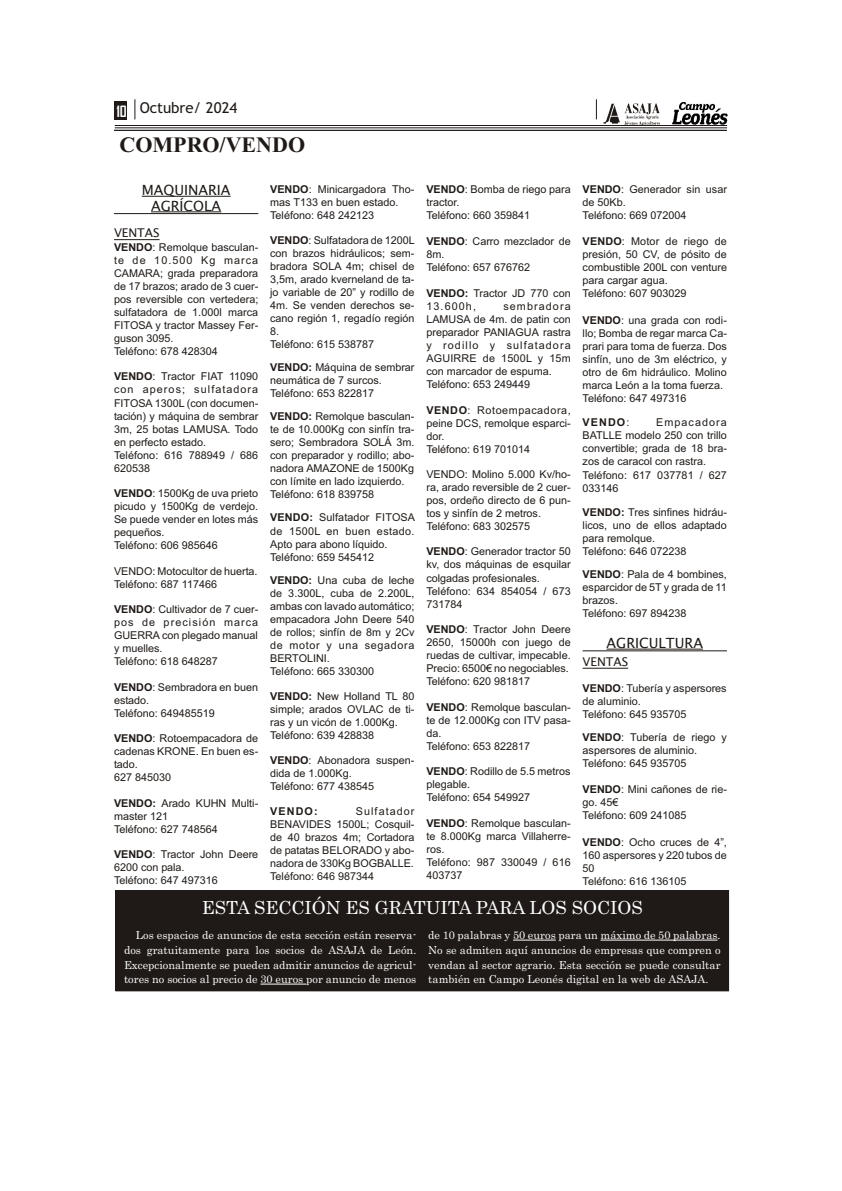
<style>
.page{position:relative;width:842px;height:1191px;background:#fff}
.page>*{position:absolute;margin:0;border:0;box-sizing:border-box;transform-origin:0 0}
.t1{font:700 22px "Times New Roman";color:#1f1a17}
.t2{font:18px "Century";color:#fff}
.t3{font:15px "Trebuchet MS";color:#1f1a17}
.t4{font:700 15px "Agency FB";color:#fff}
.t5{font:14px/15.6px "Lucida Sans Unicode";color:#1f1a17;text-align:center}
.t6{font:12px "Lucida Sans Unicode";color:#1f1a17}
.t7{font:11px/14.7px "Century";letter-spacing:.005em;color:#fff;text-align:justify}
.t8{font:10.8px/13px "Arial";color:#1f1a17}
.t9{font:700 10.8px "Arial";letter-spacing:.1em;color:#1f1a17}
.s1{font-weight:700}
.s2{font-weight:400}
</style>
<div class="page">
<div style="left:115px;top:102px;width:12px;height:18px;background:#1f1a17"></div>
<svg style="left:135px;top:99px;width:1px;height:20px"></svg>
<svg style="left:596px;top:99px;width:1px;height:20px"></svg>
<hr style="left:115px;top:128px;width:612px;height:1px;background:#1f1a17">
<hr style="left:115px;top:125px;width:612px;height:1px;background:#1f1a17">
<img style="left:672px;top:103px;width:55px;height:22px">
<img style="left:603px;top:103px;width:57px;height:22px">
<hr style="left:114px;top:130px;width:613px;height:1px;background:#1f1a17">
<div style="left:116px;top:890px;width:613px;height:101px;background:#1f1a17"></div>
<hr style="left:260px;top:984px;width:46px;height:1px;background:#fff">
<hr style="left:513px;top:940px;width:43px;height:1px;background:#fff">
<hr style="left:601px;top:940px;width:117px;height:1px;background:#fff">
<hr style="left:114px;top:213px;width:144px;height:1px;background:#1f1a17">
<hr style="left:142px;top:196px;width:89px;height:1px;background:#1f1a17">
<hr style="left:151px;top:212px;width:70px;height:1px;background:#1f1a17">
<hr style="left:114px;top:239px;width:46px;height:1px;background:#1f1a17">
<hr style="left:583px;top:651px;width:144px;height:1px;background:#1f1a17">
<hr style="left:607px;top:649px;width:96px;height:1px;background:#1f1a17">
<hr style="left:583px;top:668px;width:45px;height:1px;background:#1f1a17">
<h3 class="t3" style="left:140px;top:102px;width:99px">Octubre/ 2024</h3>
<h3 class="t4" style="left:116px;top:105px;width:12px">10</h3>
<h1 class="t1" style="left:120px;top:138px;width:187px">COMPRO/VENDO</h1>
<p class="t5" style="left:142px;top:183px;width:90px">MAQUINARIA<br>AGRÍCOLA</p>
<p class="t6" style="left:114px;top:228px;width:47px">VENTAS</p>
<p class="t8" style="left:114px;top:241px;width:146px"><span class="s1">VENDO</span>: Re mol que bas cu lan - te de 10.500 Kg mar ca<br>CAMARA; gra da pre pa ra do ra de 17 bra zos; ara do de 3 cuer - pos re ver si ble con ver te de ra; sul fa ta do ra de 1.000l mar ca<br>FITOSA y trac tor Mas sey Fer - gu son 3095.<br>Te lé fo no: 678 428304</p>
<p class="t8" style="left:114px;top:371px;width:146px"><span class="s1">VENDO</span>: Trac tor FIAT 11090 con ape ros; sul fa ta do ra<br>FITOSA 1300L (con do cu men - ta ción) y má qui na de sem brar<br>3m, 25 bo tas LAMUSA. To do en per fec to es ta do.<br>Te lé fo no: 616 788949 / 686<br>620538</p>
<p class="t8" style="left:114px;top:488px;width:146px"><span class="s1">VENDO</span>: 1500Kg de uva prie to pi cu do y 1500Kg de ver de jo.<br>Se pue de ven der en lo tes más pe que ños.<br>Te lé fo no: 606 985646</p>
<p class="t8" style="left:114px;top:565px;width:145px">VENDO: Mo to cul tor de huer ta.<br>Te lé fo no: 687 117466</p>
<p class="t8" style="left:114px;top:604px;width:146px"><span class="s1">VENDO</span>: Cul ti va dor de 7 cuer - pos de pre ci sión mar ca<br>GUERRA con ple ga do ma nual y mue lles.<br>Te lé fo no: 618 648287</p>
<p class="t8" style="left:114px;top:681px;width:146px"><span class="s1">VENDO</span>: Sem bra do ra en buen es ta do.<br>Te lé fo no: 649485519</p>
<p class="t8" style="left:114px;top:733px;width:146px"><span class="s1">VENDO</span>: Ro toem pa ca do ra de ca de nas KRONE. En buen es - ta do.<br>627 845030</p>
<p class="t8" style="left:114px;top:797px;width:146px"><span class="s1">VENDO:</span> Ara do KUHN Mul ti - mas ter 121<br>Te lé fo no: 627 748564</p>
<p class="t8" style="left:114px;top:849px;width:146px"><span class="s1">VENDO</span>: Trac tor John Dee re<br>6200 con pa la.<br>Te lé fo no: 647 497316</p>
<p class="t8" style="left:270px;top:183px;width:146px"><span class="s1">VENDO</span>: Mi ni car ga do ra Tho - mas T133 en buen es ta do.<br>Te lé fo no: 648 242123</p>
<p class="t8" style="left:270px;top:234px;width:146px"><span class="s1">VENDO</span>: Sul fa ta do ra de 1200L con bra zos hi dráu li cos; sem - bra do ra SOLA 4m; chi sel de<br>3,5m, ara do kver ne land de ta - jo va ria ble de 20” y ro di llo de<br>4m. Se ven den de re chos se - ca no re gión 1, re ga dío re gión<br>8.<br>Te lé fo no: 615 538787</p>
<p class="t8" style="left:270px;top:362px;width:146px"><span class="s1">VENDO:</span> Má qui na de sem brar neu má ti ca de 7 sur cos.<br>Te lé fo no: 653 822817</p>
<p class="t8" style="left:270px;top:411px;width:146px"><span class="s1">VENDO:</span> Re mol que bas cu lan - te de 10.000Kg con sin fín tra - se ro; Sem bra do ra SOLÁ 3m. con pre pa ra dor y ro di llo; abo - na do ra AMAZONE de 1500Kg con lí mi te en la do iz quier do.<br>Te lé fo no: 618 839758</p>
<p class="t8" style="left:270px;top:512px;width:146px"><span class="s1">VENDO:</span> Sul fa ta dor FITOSA de 1500L en buen es ta do.<br>Apto pa ra abo no lí qui do.<br>Te lé fo no: 659 545412</p>
<p class="t8" style="left:270px;top:574px;width:146px"><span class="s1">VENDO:</span> Una cu ba de le che de 3.300L, cu ba de 2.200L, am bas con la va do au to má ti co; em pa ca do ra John Dee re 540 de ro llos; sin fín de 8m y 2Cv de mo tor y una se ga do ra<br>BERTOLINI.<br>Te lé fo no: 665 330300</p>
<p class="t8" style="left:270px;top:691px;width:146px"><span class="s1">VENDO:</span> New Ho lland TL 80 sim ple; ara dos OVLAC de ti - ras y un vi cón de 1.000Kg.<br>Te lé fo no: 639 428838</p>
<p class="t8" style="left:270px;top:754px;width:146px"><span class="s1">VENDO</span>: Abo na do ra sus pen - di da de 1.000Kg.<br>Te lé fo no: 677 438545</p>
<p class="t9" style="left:270px;top:807px;width:49px">VENDO:</p>
<p class="t8" style="left:270px;top:805px;width:146px;text-align:justify;text-indent:86px">Sul fa ta dor BENAVIDES 1500L; Cos quil - de 40 bra zos 4m; Cor ta do ra de pa ta tas BELORADO y abo - na do ra de 330Kg BOGBALLE.<br>Te lé fo no: 646 987344</p>
<p class="t8" style="left:426px;top:183px;width:146px"><span class="s1">VENDO</span>: Bom ba de rie go pa ra trac tor.<br>Te lé fo no: 660 359841</p>
<p class="t8" style="left:426px;top:236px;width:146px"><span class="s1">VENDO</span>: Ca rro mez cla dor de<br>8m.<br>Te lé fo no: 657 676762</p>
<p class="t8" style="left:426px;top:287px;width:146px"><span class="s1">VENDO:</span> Trac tor JD 770 con<br>13.600h,</p>
<p class="t8" style="left:426px;top:300px;width:146px;text-indent:77px">sem bra do ra<br>LAMUSA de 4m. de pa tin con pre pa ra dor PANIAGUA ras tra y ro di llo y sul fa ta do ra<br>AGUIRRE de 1500L y 15m con mar ca dor de es pu ma.<br>Te lé fo no: 653 249449</p>
<p class="t8" style="left:426px;top:404px;width:146px"><span class="s1">VENDO</span>: Ro toem pa ca do ra, pei ne DCS, re mol que es par ci - dor.<br>Te lé fo no: 619 701014</p>
<p class="t8" style="left:426px;top:468px;width:146px">VENDO: Mo li no 5.000 Kv/ho - ra, ara do re ver si ble de 2 cuer - pos, or de ño di rec to de 6 pun - tos y sin fín de 2 me tros.<br>Te lé fo no: 683 302575</p>
<p class="t8" style="left:426px;top:546px;width:146px"><span class="s1">VENDO</span>: Ge ne ra dor trac tor 50 kv, dos má qui nas de es qui lar col ga das pro fe sio na les.<br>Te lé fo no: 634 854054 / 673<br>731784</p>
<p class="t8" style="left:426px;top:624px;width:146px"><span class="s1">VENDO</span>: Trac tor John Dee re<br>2650, 15000h con jue go de rue das de cul ti var, im pe ca ble.<br>Pre cio: 6500€ no ne go cia bles.<br>Te lé fo no: 620 981817</p>
<p class="t8" style="left:426px;top:701px;width:146px"><span class="s1">VENDO</span>: Re mol que bas cu lan - te de 12.000Kg con ITV pa sa - da.<br>Te lé fo no: 653 822817</p>
<p class="t8" style="left:426px;top:766px;width:145px"><span class="s1">VENDO</span>: Ro di llo de 5.5 me tros ple ga ble.<br>Te lé fo no: 654 549927</p>
<p class="t8" style="left:426px;top:817px;width:146px"><span class="s1">VENDO</span>: Re mol que bas cu lan - te 8.000Kg mar ca Vi llahe rre - ros.<br>Te lé fo no: 987 330049 / 616<br>403737</p>
<p class="t8" style="left:583px;top:183px;width:146px"><span class="s1">VENDO</span>: Ge ne ra dor sin usar de 50Kb.<br>Te lé fo no: 669 072004</p>
<p class="t8" style="left:583px;top:236px;width:146px"><span class="s1">VENDO</span>: Mo tor de rie go de pre sión, 50 CV, de pó si to de com bus ti ble 200L con ven tu re pa ra car gar agua.<br>Te lé fo no: 607 903029</p>
<p class="t8" style="left:583px;top:315px;width:146px"><span class="s1">VENDO</span>: una gra da con ro di - llo; Bom ba de re gar mar ca Ca - pra ri pa ra to ma de fuer za. Dos sin fín, uno de 3m eléc tri co, y otro de 6m hi dráu li co. Mo li no mar ca León a la to ma fuer za.<br>Te lé fo no: 647 497316</p>
<p class="t9" style="left:583px;top:418px;width:48px">VENDO<span class="s2">:</span></p>
<p class="t8" style="left:583px;top:417px;width:146px;text-indent:74px">Empa ca do ra<br>BATLLE mo de lo 250 con tri llo con ver ti ble; gra da de 18 bra - zos de ca ra col con ras tra.<br>Te lé fo no: 617 037781 / 627<br>033146</p>
<p class="t8" style="left:583px;top:506px;width:146px"><span class="s1">VENDO:</span> Tres sin fi nes hi dráu - li cos, uno de ellos adap ta do pa ra re mol que.<br>Te lé fo no: 646 072238</p>
<p class="t8" style="left:583px;top:569px;width:146px"><span class="s1">VENDO</span>: Pa la de 4 bom bi nes, es par ci dor de 5T y gra da de 11 bra zos.<br>Te lé fo no: 697 894238</p>
<p class="t5" style="left:607px;top:636px;width:98px">AGRICULTURA</p>
<p class="t6" style="left:583px;top:656px;width:47px">VENTAS</p>
<p class="t8" style="left:583px;top:683px;width:146px"><span class="s1">VENDO</span>: Tu be ría y as per so res de alu mi nio.<br>Te lé fo no: 645 935705</p>
<p class="t8" style="left:583px;top:731px;width:146px"><span class="s1">VENDO</span>: Tu be ría de rie go y as per so res de alu mi nio.<br>Te lé fo no: 645 935705</p>
<p class="t8" style="left:583px;top:784px;width:146px"><span class="s1">VENDO</span>: Mi ni ca ño nes de rie - go. 45€<br>Te lé fo no: 609 241085</p>
<p class="t8" style="left:583px;top:836px;width:146px"><span class="s1">VENDO</span>: Ocho cru ces de 4”,<br>160 as per so res y 220 tu bos de<br>50<br>Te lé fo no: 616 136105</p>
<h2 class="t2" style="left:202px;top:900px;width:442px">ESTA SECCIÓN ES GRATUITA PARA LOS SOCIOS</h2>
<p class="t7" style="left:124px;top:929px;width:294px;text-indent:12px">Los es pa cios de anun cios de es ta sec ción es tán re ser va - dos gra tui ta men te pa ra los so cios de ASAJA de León.<br>Excep cio nal men te se pue den ad mi tir anun cios de agri cul - to res no so cios al pre cio de 30 eu ros por anun cio de me nos</p>
<p class="t7" style="left:428px;top:929px;width:294px">de 10 pa la bras y 50 eu ros pa ra un má xi mo de 50 pa la bras.<br>No se ad mi ten aquí anun cios de em pre sas que com pren o ven dan al sec tor agra rio. Esta sec ción se pue de con sul tar tam bién en Cam po Leo nés di gi tal en la web de ASAJA.</p>
</div>
